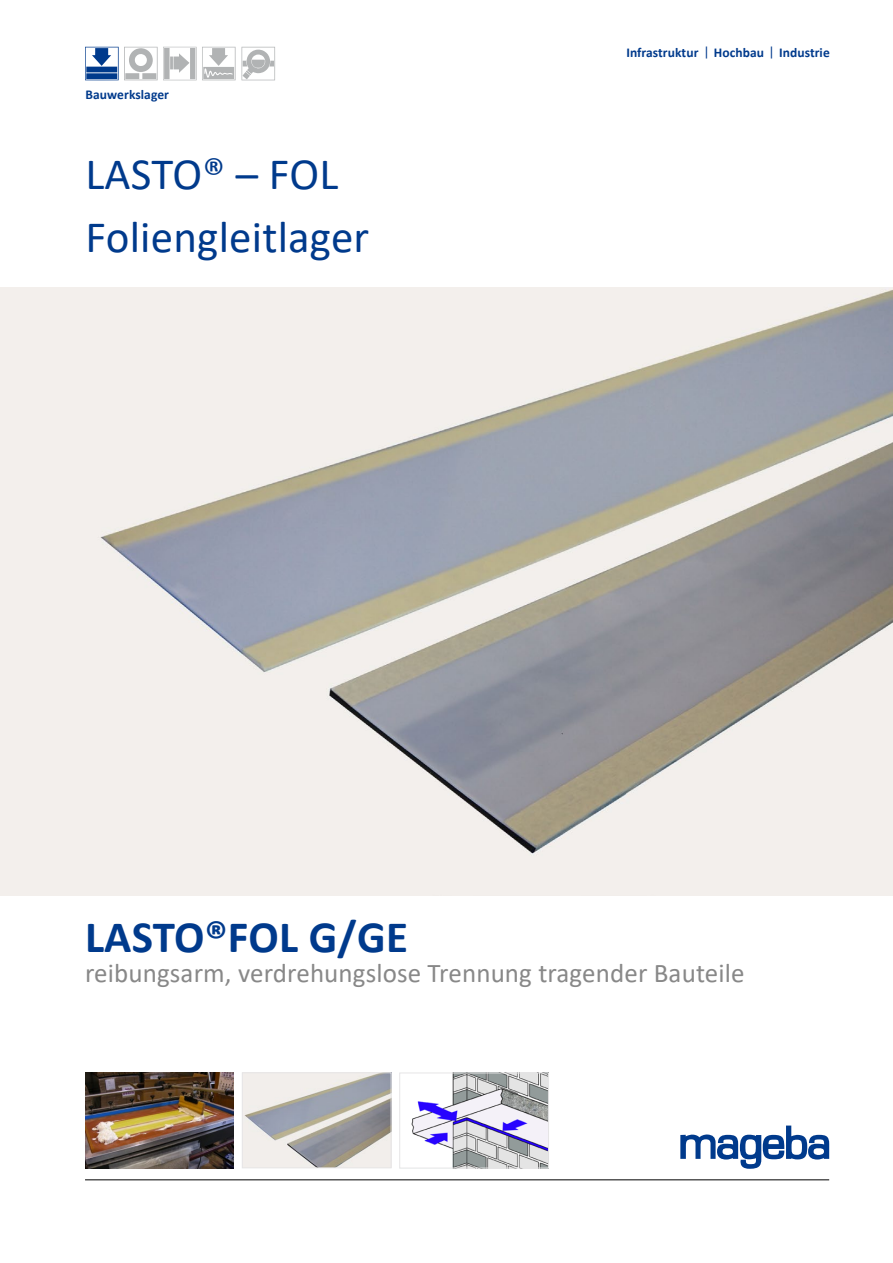
<style>
.page{position:relative;width:893px;height:1263px;background:#fff}
.page>*{position:absolute;margin:0;border:0;box-sizing:border-box;transform-origin:0 0}
.t1{font:45px/63px "Calibri";letter-spacing:.005em;color:#003a8c}
.t2{font:700 45px "Calibri";letter-spacing:.005em;color:#003a8c}
.t3{font:27px "Calibri";letter-spacing:.005em;color:#888}
.t4{font:700 13.5px "Calibri";letter-spacing:.005em;color:#003a8c}
.s1{font-weight:400}
</style>
<div class="page">
<hr style="left:85px;top:1179px;width:744px;height:1px;background:#000">
<svg style="left:85px;top:47px;width:151px;height:34px"></svg>
<svg style="left:242px;top:47px;width:34px;height:33px"></svg>
<svg style="left:242px;top:72px;width:8px;height:7px"></svg>
<img style="left:0;top:287px;width:893px;height:609px">
<img style="left:411px;top:1075px;width:136px;height:91px">
<div style="left:399px;top:1073px;width:150px;height:95px;border:1px solid #e6e5e6"></div>
<img style="left:85px;top:1073px;width:149px;height:95px">
<img style="left:244px;top:1074px;width:145px;height:92px">
<div style="left:242px;top:1072px;width:149px;height:96px;border:1px solid #e6e5e6"></div>
<svg style="left:680px;top:1125px;width:149px;height:44px"></svg>
<p class="t4" style="left:86px;top:85px;width:85px">Bauwerkslager</p>
<h1 class="t1" style="left:85px;top:141px;width:285px">LASTO® – FOL<br>Foliengleitlager</h1>
<p class="t4" style="left:626px;top:43px;width:205px">Infrastruktur <span class="s1">|</span> Hochbau <span class="s1">|</span> Industrie</p>
<h1 class="t2" style="left:85px;top:905px;width:324px">LASTO®FOL G/GE</h1>
<p class="t3" style="left:85px;top:954px;width:661px">reibungsarm, verdrehungslose Trennung tragender Bauteile</p>
</div>
